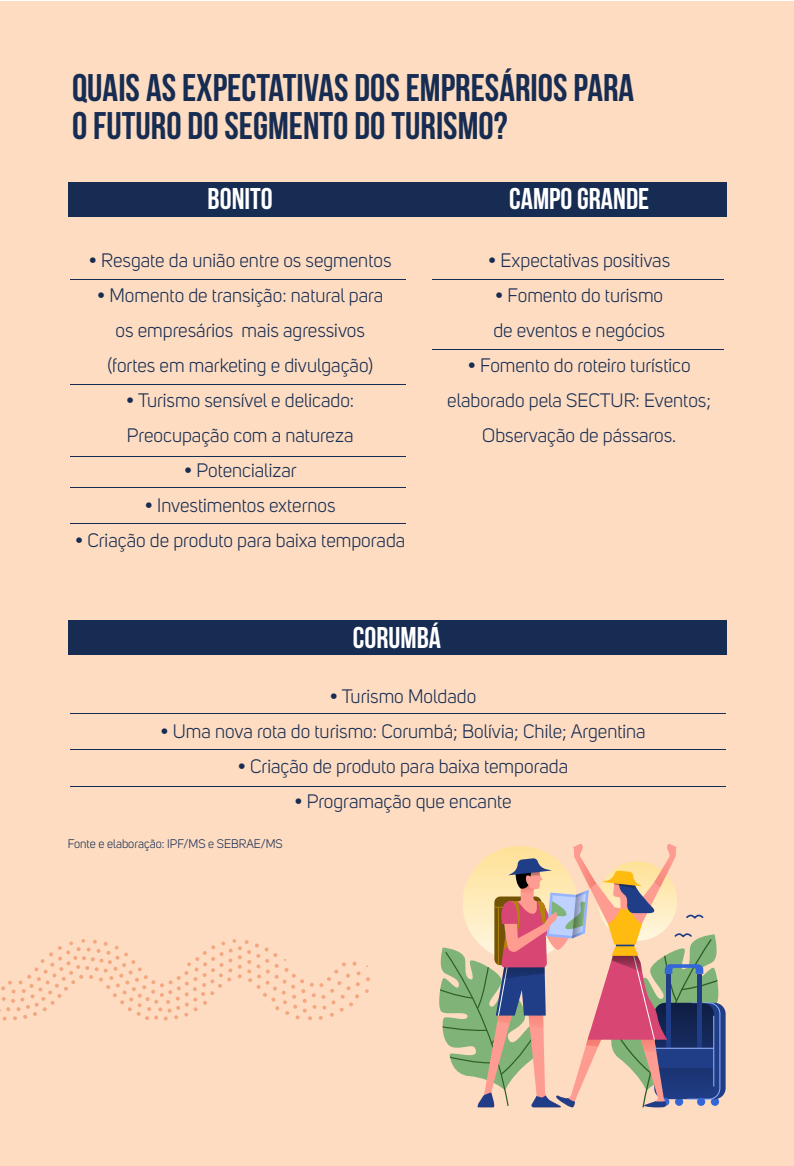
<style>
.page{position:relative;width:794px;height:1166px;background:#fff}
.page>*{position:absolute;margin:0;border:0;box-sizing:border-box;transform-origin:0 0}
.t1{font:700 38.5px/38.5px "Bebas Neue";color:#172c52}
.t2{font:700 30.1px "Bebas Neue";color:#fff}
.t3{font:19.25px/35px "Uni Sans";color:#172c52;text-align:center}
.t4{font:12.25px "Uni Sans";color:#172c52}
</style>
<div class="page">
<div style="left:0;top:1px;width:793px;height:1164px;background:#fddcc1"></div>
<div style="left:68px;top:182px;width:658px;height:34px;background:#172c52"></div>
<hr style="left:71px;top:279px;width:335px;height:1px;background:#172c52">
<hr style="left:433px;top:279px;width:291px;height:1px;background:#172c52">
<hr style="left:433px;top:349px;width:291px;height:1px;background:#172c52">
<hr style="left:71px;top:384px;width:335px;height:1px;background:#172c52">
<hr style="left:71px;top:456px;width:335px;height:1px;background:#172c52">
<hr style="left:71px;top:487px;width:335px;height:1px;background:#172c52">
<hr style="left:71px;top:523px;width:335px;height:1px;background:#172c52">
<hr style="left:71px;top:713px;width:655px;height:1px;background:#172c52">
<hr style="left:71px;top:749px;width:655px;height:1px;background:#172c52">
<hr style="left:71px;top:786px;width:655px;height:1px;background:#172c52">
<div style="left:68px;top:621px;width:658px;height:34px;background:#172c52"></div>
<div style="left:654px;top:1003px;width:71px;height:96px;background:#203e87;border-radius:11px"></div>
<svg style="left:439px;top:844px;width:282px;height:264px"></svg>
<svg style="left:0;top:939px;width:370px;height:81px"></svg>
<h1 class="t1" style="left:72px;top:68px;width:564px">QUAIS AS EXPECTATIVAS DOS EMPRESÁRIOS PARA<br>O FUTURO DO SEGMENTO DO TURISMO?</h1>
<h2 class="t2" style="left:208px;top:182px;width:67px">BONITO</h2>
<h2 class="t2" style="left:509px;top:182px;width:142px">CAMPO GRANDE</h2>
<p class="t3" style="left:89px;top:243px;width:304px">• Resgate da união entre os segmentos</p>
<p class="t3" style="left:97px;top:278px;width:288px">• Momento de transição: natural para os empresários mais agressivos (fortes em marketing e divulgação)</p>
<p class="t3" style="left:126px;top:383px;width:229px;text-align:left">• Turismo sensível e delicado:<br>Preocupação com a natureza</p>
<p class="t3" style="left:184px;top:453px;width:114px">• Potencializar</p>
<p class="t3" style="left:145px;top:488px;width:192px">• Investimentos externos</p>
<p class="t3" style="left:75px;top:523px;width:332px">• Criação de produto para baixa temporada</p>
<p class="t3" style="left:488px;top:243px;width:183px">• Expectativas positivas</p>
<p class="t3" style="left:493px;top:278px;width:173px;text-align:left">• Fomento do turismo de eventos e negócios</p>
<p class="t3" style="left:447px;top:348px;width:265px">• Fomento do roteiro turístico elaborado pela SECTUR: Eventos;<br>Observação de pássaros.</p>
<h2 class="t2" style="left:353px;top:621px;width:90px">CORUMBÁ</h2>
<p class="t3" style="left:330px;top:679px;width:148px">• Turismo Moldado</p>
<p class="t3" style="left:160px;top:714px;width:487px">• Uma nova rota do turismo: Corumbá; Bolívia; Chile; Argentina</p>
<p class="t3" style="left:238px;top:749px;width:332px">• Criação de produto para baixa temporada</p>
<p class="t3" style="left:294px;top:784px;width:219px">• Programação que encante</p>
<p class="t4" style="left:68px;top:837px;width:217px">Fonte e elaboração: IPF/MS e SEBRAE/MS</p>
</div>
